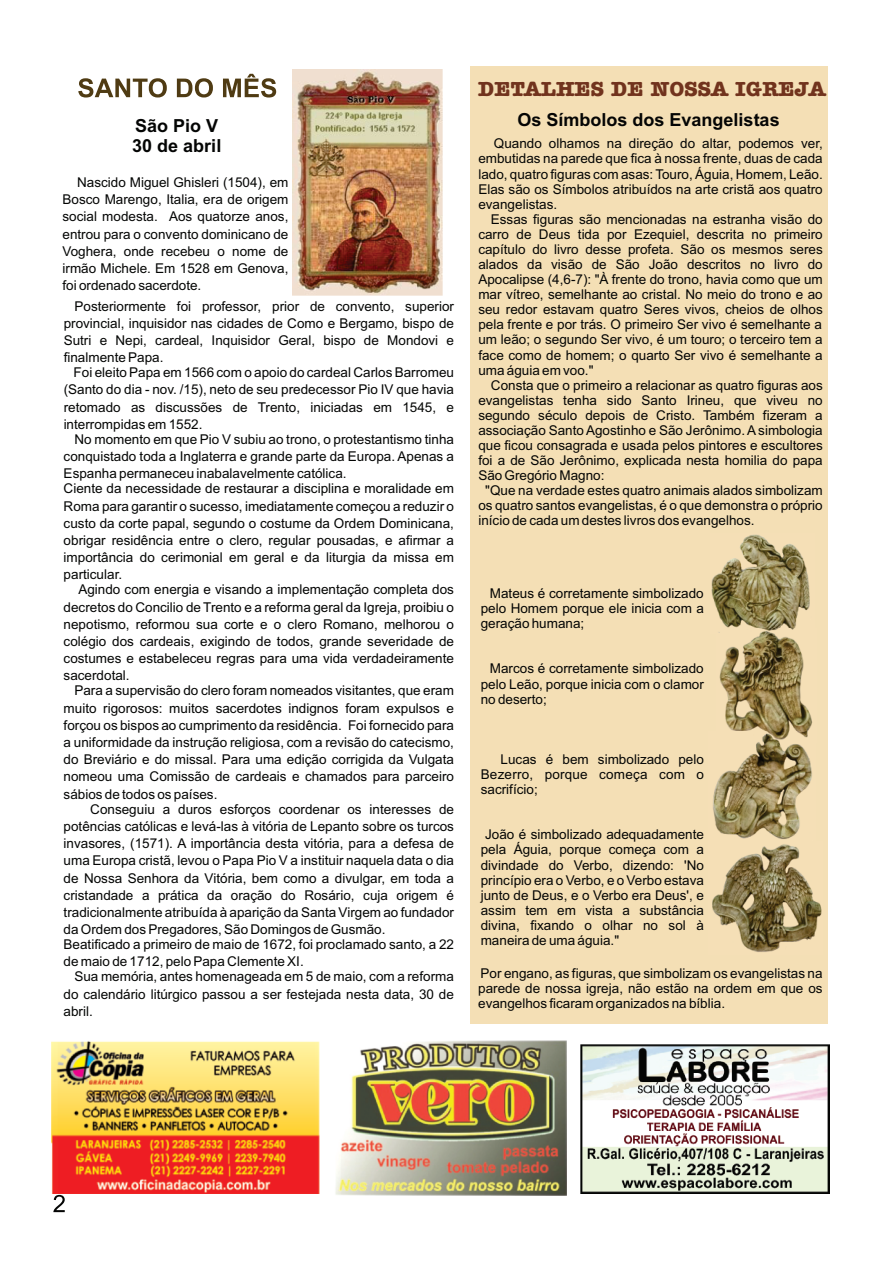
<style>
.page{position:relative;width:893px;height:1263px;background:#fff}
.page>*{position:absolute;margin:0;border:0;box-sizing:border-box;transform-origin:0 0}
.t1{font:700 21px "Amer Typewriter IT Cby BT";color:#71331d}
.t2{font:700 18px/20.1px "Arial";color:#040504}
.t3{font:13.5px/17.2px "Arial";color:#040504;text-align:justify}
</style>
<div class="page">
<div style="left:471px;top:66px;width:357px;height:957px;background:#f4dfb5"></div>
<svg style="left:53px;top:1195px;width:12px;height:17px"></svg>
<svg style="left:78px;top:74px;width:198px;height:24px"></svg>
<img style="left:711px;top:534px;width:99px;height:95px">
<img style="left:719px;top:629px;width:94px;height:102px">
<img style="left:713px;top:731px;width:99px;height:108px">
<img style="left:712px;top:844px;width:110px;height:108px">
<img style="left:293px;top:70px;width:150px;height:226px">
<img style="left:335px;top:1041px;width:232px;height:154px">
<img style="left:580px;top:1044px;width:249px;height:149px">
<img style="left:52px;top:1041px;width:267px;height:153px">
<h2 class="t2" style="left:132px;top:117px;width:91px">São Pio V<br>30 de abril</h2>
<p class="t3" style="left:63px;top:175px;width:227px;text-indent:15px">Nascido Miguel Ghisleri (1504), em Bosco Marengo, Italia, era de origem social modesta. Aos quatorze anos, entrou para o convento dominicano de Voghera, onde recebeu o nome de irmão Michele. Em 1528 em Genova, foi ordenado sacerdote.</p>
<p class="t3" style="left:64px;top:298px;width:392px;text-indent:11px">Posteriormente foi professor, prior de convento, superior provincial, inquisidor nas cidades de Como e Bergamo, bispo de Sutri e Nepi, cardeal, Inquisidor Geral, bispo de Mondovi e finalmente Papa.</p>
<p class="t3" style="left:64px;top:365px;width:392px;text-indent:10px">Foi eleito Papa em 1566 com o apoio do cardeal Carlos Barromeu (Santo do dia - nov. /15), neto de seu predecessor Pio IV que havia retomado as discussões de Trento, iniciadas em 1545, e interrompidas em 1552.</p>
<p class="t3" style="left:64px;top:432px;width:392px;text-indent:11px">No momento em que Pio V subiu ao trono, o protestantismo tinha conquistado toda a Inglaterra e grande parte da Europa. Apenas a Espanha permaneceu inabalavelmente católica.</p>
<p class="t3" style="left:64px;top:481px;width:392px">Ciente da necessidade de restaurar a disciplina e moralidade em Roma para garantir o sucesso, imediatamente começou a reduzir o custo da corte papal, segundo o costume da Ordem Dominicana, obrigar residência entre o clero, regular pousadas, e afirmar a importância do cerimonial em geral e da liturgia da missa em particular.</p>
<p class="t3" style="left:64px;top:582px;width:392px;text-indent:15px">Agindo com energia e visando a implementação completa dos decretos do Concilio de Trento e a reforma geral da Igreja, proibiu o nepotismo, reformou sua corte e o clero Romano, melhorou o colégio dos cardeais, exigindo de todos, grande severidade de costumes e estabeleceu regras para uma vida verdadeiramente sacerdotal.</p>
<p class="t3" style="left:64px;top:683px;width:392px;text-indent:11px">Para a supervisão do clero foram nomeados visitantes, que eram muito rigorosos: muitos sacerdotes indignos foram expulsos e forçou os bispos ao cumprimento da residência. Foi fornecido para a uniformidade da instrução religiosa, com a revisão do catecismo, do Breviário e do missal. Para uma edição corrigida da Vulgata nomeou uma Comissão de cardeais e chamados para parceiro sábios de todos os países.</p>
<p class="t3" style="left:64px;top:802px;width:392px;text-indent:27px">Conseguiu a duros esforços coordenar os interesses de potências católicas e levá-las à vitória de Lepanto sobre os turcos invasores, (1571). A importância desta vitória, para a defesa de uma Europa cristã, levou o Papa Pio V a instituir naquela data o dia de Nossa Senhora da Vitória, bem como a divulgar, em toda a cristandade a prática da oração do Rosário, cuja origem é tradicionalmente atribuída à aparição da Santa Virgem ao fundador da Ordem dos Pregadores, São Domingos de Gusmão.</p>
<p class="t3" style="left:64px;top:937px;width:392px">Beatificado a primeiro de maio de 1672, foi proclamado santo, a 22 de maio de 1712, pelo Papa Clemente XI.</p>
<p class="t3" style="left:64px;top:969px;width:392px;text-indent:11px">Sua memória, antes homenageada em 5 de maio, com a reforma do calendário litúrgico passou a ser festejada nesta data, 30 de abril.</p>
<h1 class="t1" style="left:478px;top:80px;width:349px">DETALHES DE NOSSA IGREJA</h1>
<h2 class="t2" style="left:518px;top:111px;width:264px">Os Símbolos dos Evangelistas</h2>
<p class="t3" style="left:478px;top:137px;width:346px;line-height:15.1px;text-indent:15px">Quando olhamos na direção do altar, podemos ver, embutidas na parede que fica à nossa frente, duas de cada lado, quatro figuras com asas: Touro, Águia, Homem, Leão.<br>Elas são os Símbolos atribuídos na arte cristã aos quatro evangelistas.</p>
<p class="t3" style="left:478px;top:213px;width:346px;line-height:15.1px;text-indent:13px">Essas figuras são mencionadas na estranha visão do carro de Deus tida por Ezequiel, descrita no primeiro capítulo do livro desse profeta. São os mesmos seres alados da visão de São João descritos no livro do Apocalipse (4,6-7): "À frente do trono, havia como que um mar vítreo, semelhante ao cristal. No meio do trono e ao seu redor estavam quatro Seres vivos, cheios de olhos pela frente e por trás. O primeiro Ser vivo é semelhante a um leão; o segundo Ser vivo, é um touro; o terceiro tem a face como de homem; o quarto Ser vivo é semelhante a uma águia em voo."</p>
<p class="t3" style="left:491px;top:378px;width:333px">Consta que o primeiro a relacionar as quatro figuras aos</p>
<p class="t3" style="left:478px;top:393px;width:346px">evangelistas tenha sido Santo Irineu, que viveu no</p>
<p class="t3" style="left:478px;top:408px;width:346px">segundo século depois de Cristo. Também fizeram a</p>
<p class="t3" style="left:478px;top:423px;width:346px">associação Santo Agostinho e São Jerônimo. Asimbologia</p>
<p class="t3" style="left:478px;top:438px;width:346px">que ficou consagrada e usada pelos pintores e escultores</p>
<p class="t3" style="left:478px;top:453px;width:346px">foi a de São Jerônimo, explicada nesta homilia do papa</p>
<p class="t3" style="left:478px;top:468px;width:128px">São Gregório Magno:</p>
<p class="t3" style="left:485px;top:483px;width:339px">"Que na verdade estes quatro animais alados simbolizam</p>
<p class="t3" style="left:478px;top:498px;width:346px">os quatro santos evangelistas, é o que demonstra o próprio</p>
<p class="t3" style="left:478px;top:513px;width:278px">início de cada um destes livros dos evangelhos.</p>
<p class="t3" style="left:481px;top:587px;width:225px;line-height:15.1px;text-indent:9px">Mateus é corretamente simbolizado pelo Homem porque ele inicia com a geração humana;</p>
<p class="t3" style="left:481px;top:662px;width:225px;line-height:15.1px;text-indent:9px">Marcos é corretamente simbolizado pelo Leão, porque inicia com o clamor no deserto;</p>
<p class="t3" style="left:481px;top:753px;width:225px;line-height:15.1px;text-indent:20px">Lucas é bem simbolizado pelo Bezerro, porque começa com o sacrifício;</p>
<p class="t3" style="left:481px;top:828px;width:225px;line-height:15.1px;text-indent:4px">João é simbolizado adequadamente pela Águia, porque começa com a divindade do Verbo, dizendo: 'No princípio era o Verbo, e o Verbo estava junto de Deus, e o Verbo era Deus', e assim tem em vista a substância divina, fixando o olhar no sol à maneira de uma águia."</p>
<p class="t3" style="left:478px;top:967px;width:346px;line-height:15.1px">Por engano, as figuras, que simbolizam os evangelistas na parede de nossa igreja, não estão na ordem em que os evangelhos ficaram organizados na bíblia.</p>
</div>
